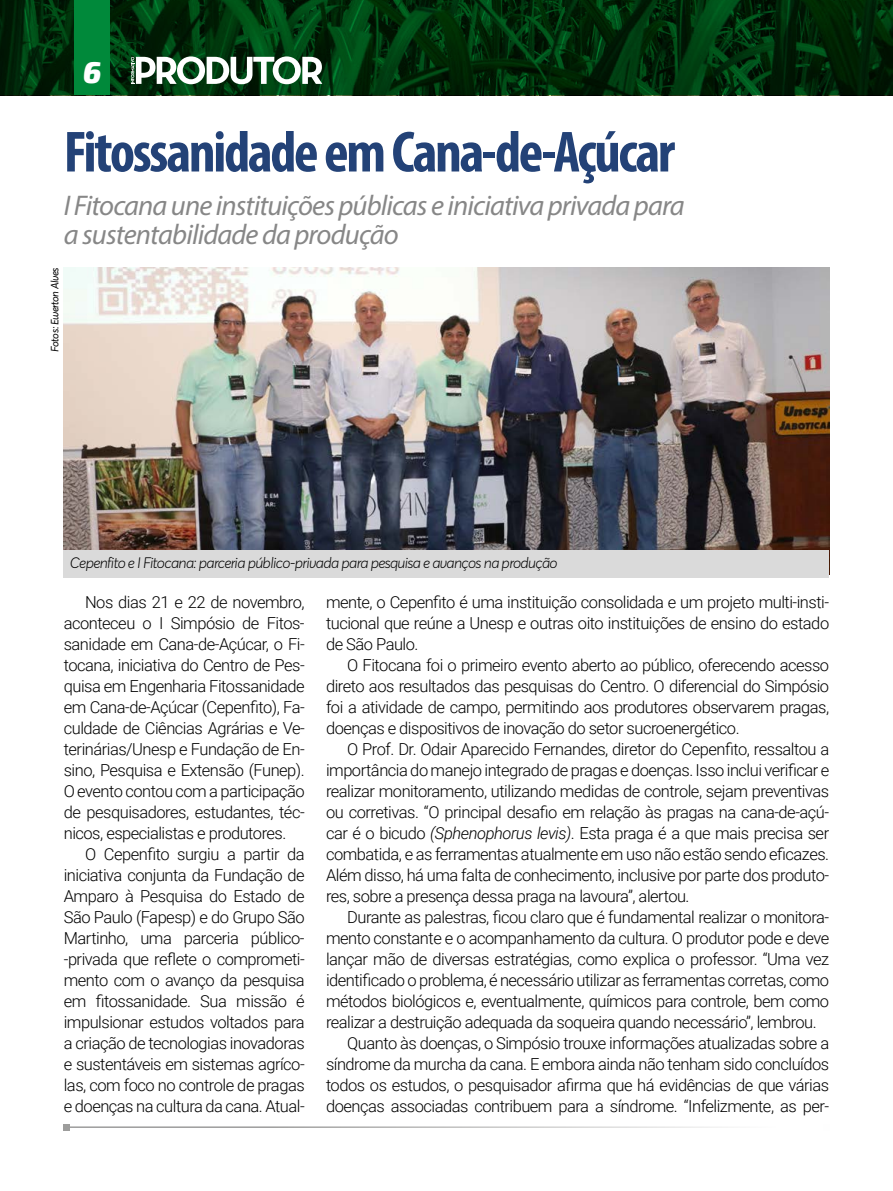
<style>
.page{position:relative;width:893px;height:1191px;background:#fff}
.page>*{position:absolute;margin:0;border:0;box-sizing:border-box;transform-origin:0 0}
.t1{font:700 condensed 58.5px "Myriad Pro";letter-spacing:-.04em;color:#234277}
.t2{font:italic 900 30px "Exo 2";color:#fff}
.t3{font:italic 28.5px/29px "Myriad Pro";letter-spacing:-.03em;color:#878787}
.t4{font:300 16.5px/21px "Roboto";letter-spacing:-.03em;color:#000;text-align:justify}
.t5{font:italic 300 15px "Averta";letter-spacing:-.04em;color:#000}
.t6{font:italic 10.5px "Averta";letter-spacing:-.04em;color:#000}
.s1{font-style:italic}
</style>
<div class="page">
<svg style="left:0;top:0;width:893px;height:95px;background:#00300b"></svg>
<div style="left:74px;top:0;width:36px;height:95px;background:#00893a"></div>
<svg style="left:131px;top:56px;width:191px;height:28px"></svg>
<hr style="left:67px;top:1126px;width:759px;height:2px;background:#9d9d9c">
<svg style="left:64px;top:1124px;width:6px;height:6px"></svg>
<img style="left:64px;top:267px;width:765px;height:283px">
<div style="left:64px;top:550px;width:765px;height:28px;background:#dadada"></div>
<h2 class="t2" style="left:83px;top:54px;width:20px">6</h2>
<h1 class="t1" style="left:64px;top:115px;width:613px">Fitossanidade em Cana-de-Açúcar</h1>
<h3 class="t3" style="left:64px;top:190px;width:622px">I Fitocana une instituições públicas e iniciativa privada para a sustentabilidade da produção</h3>
<p class="t6" style="left:48px;top:352px;width:86px;rotate:-90deg">Fotos: Ewerton Alves</p>
<p class="t5" style="left:70px;top:552px;width:489px">Cepenfito e I Fitocana: parceria público-privada para pesquisa e avanços na produção</p>
<p class="t4" style="left:64px;top:591px;width:242px;text-indent:21px">Nos dias 21 e 22 de novembro, aconteceu o I Simpósio de Fitos&shy;sanidade em Cana-de-Açúcar, o Fi&shy;tocana, iniciativa do Centro de Pes&shy;quisa em Engenharia Fitossanidade em Cana-de-Açúcar (Cepenfito), Fa&shy;culdade de Ciências Agrárias e Ve&shy;terinárias/Unesp e Fundação de En&shy;sino, Pesquisa e Extensão (Funep).<br>O evento contou com a participação de pesquisadores, estudantes, téc&shy;nicos, especialistas e produtores.</p>
<p class="t4" style="left:64px;top:843px;width:242px;text-indent:21px">O Cepenfito surgiu a partir da iniciativa conjunta da Fundação de Amparo à Pesquisa do Estado de São Paulo (Fapesp) e do Grupo São Martinho, uma parceria público--privada que reflete o comprometi&shy;mento com o avanço da pesquisa em fitossanidade. Sua missão é impulsionar estudos voltados para a criação de tecnologias inovadoras e sustentáveis em sistemas agríco&shy;las, com foco no controle de pragas e doenças na cultura da cana. Atual-</p>
<p class="t4" style="left:326px;top:591px;width:505px">mente, o Cepenfito é uma instituição consolidada e um projeto multi-insti&shy;tucional que reúne a Unesp e outras oito instituições de ensino do estado de São Paulo.</p>
<p class="t4" style="left:326px;top:654px;width:505px;text-indent:21px">O Fitocana foi o primeiro evento aberto ao público, oferecendo acesso direto aos resultados das pesquisas do Centro. O diferencial do Simpósio foi a atividade de campo, permitindo aos produtores observarem pragas, doenças e dispositivos de inovação do setor sucroenergético.</p>
<p class="t4" style="left:326px;top:738px;width:505px;text-indent:21px">O Prof. Dr. Odair Aparecido Fernandes, diretor do Cepenfito, ressaltou a importância do manejo integrado de pragas e doenças. Isso inclui verificar e realizar monitoramento, utilizando medidas de controle, sejam preventivas ou corretivas. “O principal desafio em relação às pragas na cana-de-açú&shy;car é o bicudo <span class="s1">(Sphenophorus levis)</span>. Esta praga é a que mais precisa ser combatida, e as ferramentas atualmente em uso não estão sendo eficazes.<br>Além disso, há uma falta de conhecimento, inclusive por parte dos produto&shy;res, sobre a presença dessa praga na lavoura”, alertou.</p>
<p class="t4" style="left:347px;top:906px;width:483px">Durante as palestras, ficou claro que é fundamental realizar o monitora-</p>
<p class="t4" style="left:326px;top:927px;width:505px">mento constante e o acompanhamento da cultura. O produtor pode e deve</p>
<p class="t4" style="left:326px;top:948px;width:505px">lançar mão de diversas estratégias, como explica o professor. “Uma vez</p>
<p class="t4" style="left:326px;top:969px;width:505px">identificado o problema, é necessário utilizar as ferramentas corretas, como</p>
<p class="t4" style="left:326px;top:990px;width:505px">métodos biológicos e, eventualmente, químicos para controle, bem como</p>
<p class="t4" style="left:326px;top:1011px;width:492px">realizar a destruição adequada da soqueira quando necessário”, lembrou.</p>
<p class="t4" style="left:347px;top:1032px;width:483px">Quanto às doenças, o Simpósio trouxe informações atualizadas sobre a</p>
<p class="t4" style="left:326px;top:1053px;width:505px">síndrome da murcha da cana. E embora ainda não tenham sido concluídos</p>
<p class="t4" style="left:326px;top:1074px;width:505px">todos os estudos, o pesquisador afirma que há evidências de que várias</p>
<p class="t4" style="left:326px;top:1095px;width:505px">doenças associadas contribuem para a síndrome. “Infelizmente, as per-</p>
</div>
